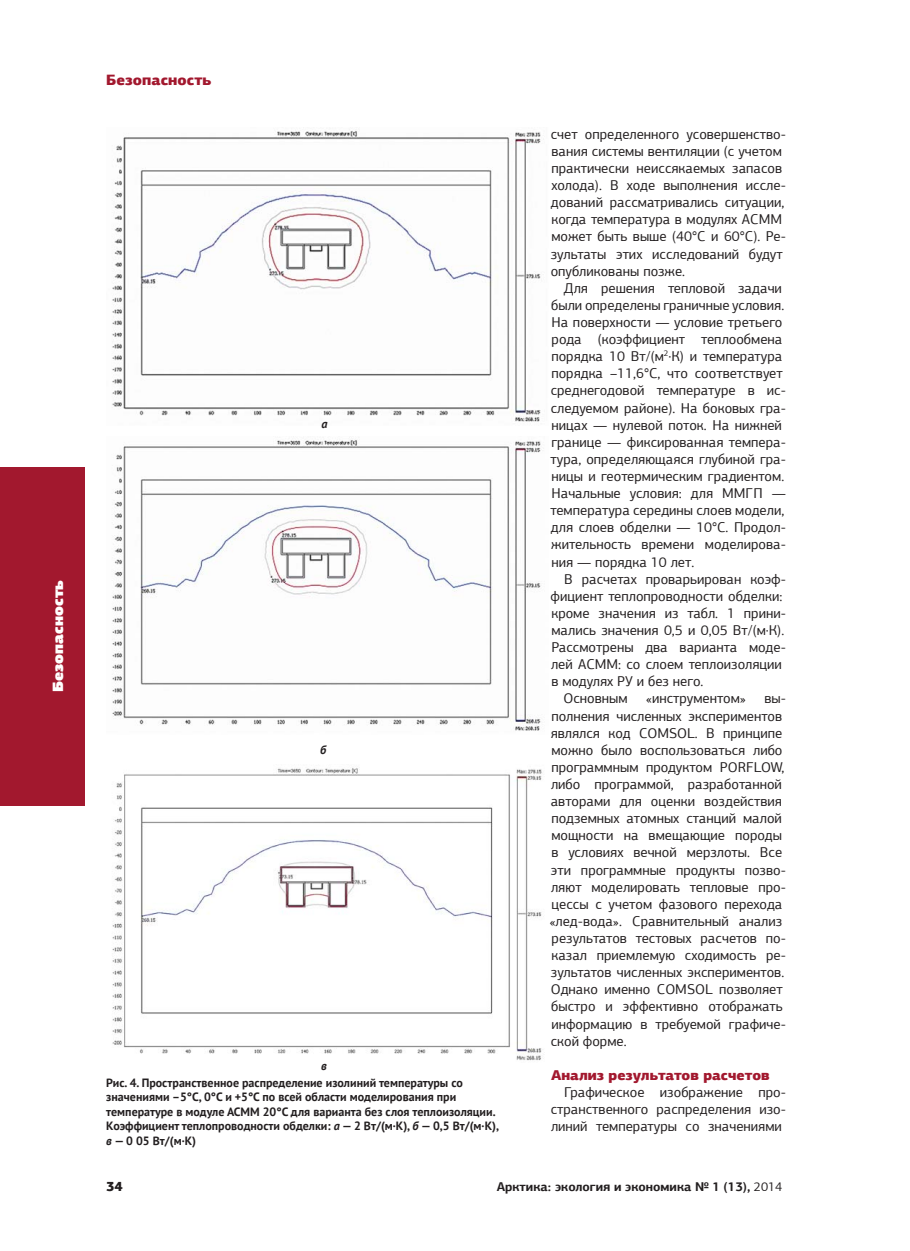
<style>
.page{position:relative;width:910px;height:1251px;background:#fff}
.page>*{position:absolute;margin:0;border:0;box-sizing:border-box;transform-origin:0 0}
.t1{font:900 15px "PF Agora Sans Pro";color:#a2182e}
.t2{font:900 15px "PF Agora Sans Pro";color:#fff}
.t3{font:14.25px/17.1px "PF Agora Sans Pro";color:#231f20}
.t4{font:900 14.25px "PF Agora Sans Pro";color:#a2182e}
.t5{font:900 13.5px "PF Agora Sans Pro";color:#231f20}
.t6{font:700 12.75px "PF Agora Sans Pro";color:#231f20}
.t7{font:700 12px/14.4px "PT Sans";color:#231f20}
.t8{font:italic 700 12px "PT Sans";color:#231f20}
.s1{font-style:italic}
.s2{font-weight:400}
</style>
<div class="page">
<div style="left:0;top:466px;width:85px;height:339px;background:#a2182e"></div>
<img style="left:112px;top:130px;width:432px;height:292px">
<img style="left:112px;top:440px;width:429px;height:291px">
<img style="left:112px;top:768px;width:430px;height:293px">
<p class="t2" style="left:52px;top:692px;width:114px;rotate:-90deg">Безопасность</p>
<p class="t1" style="left:106px;top:74px;width:107px">Безопасность</p>
<p class="t8" style="left:322px;top:415px;width:8px">а</p>
<p class="t8" style="left:320px;top:741px;width:8px">б</p>
<p class="t8" style="left:321px;top:1057px;width:7px">в</p>
<p class="t7" style="left:106px;top:1075px;width:394px">Рис. 4. Пространственное распределение изолиний температуры со значениями –5°С, 0°С и +5°С по всей области моделирования при температуре в модуле АСММ 20°С для варианта без слоя теплоизоляции.<br>Коэффициент теплопроводности обделки: <span class="s1">а</span> — 2 Вт/(м·К), <span class="s1">б</span> — 0,5 Вт/(м·К), <span class="s1">в</span> — 0 05 Вт/(м·К)</p>
<p class="t3" style="left:551px;top:127px;width:237px">счет определенного усовершенство&shy;вания системы вентиляции (с учетом практически неиссякаемых запасов холода). В ходе выполнения иссле&shy;дований рассматривались ситуации, когда температура в модулях АСММ может быть выше (40°С и 60°С). Ре&shy;зультаты этих исследований будут опубликованы позже.</p>
<p class="t3" style="left:551px;top:280px;width:237px;text-indent:13px">Для решения тепловой задачи были определены граничные условия.<br>На поверхности — условие третьего рода (коэффициент теплообмена порядка 10 Вт/(м<sup>2</sup>·К) и температура порядка –11,6°С, что соответствует среднегодовой температуре в ис&shy;следуемом районе). На боковых гра&shy;ницах — нулевой поток. На нижней границе — фиксированная темпера&shy;тура, определяющаяся глубиной гра&shy;ницы и геотермическим градиентом.<br>Начальные условия: для ММГП — температура середины слоев модели, для слоев обделки — 10°С. Продол&shy;жительность времени моделирова&shy;ния — порядка 10 лет.</p>
<p class="t3" style="left:564px;top:571px;width:223px">В расчетах проварьирован коэф-</p>
<p class="t3" style="left:551px;top:588px;width:233px">фициент теплопроводности обделки:</p>
<p class="t3" style="left:551px;top:605px;width:236px">кроме значения из табл. 1 прини-</p>
<p class="t3" style="left:551px;top:622px;width:234px">мались значения 0,5 и 0,05 Вт/(м·К).</p>
<p class="t3" style="left:551px;top:640px;width:236px">Рассмотрены два варианта моде-</p>
<p class="t3" style="left:551px;top:657px;width:232px">лей АСММ: со слоем теплоизоляции</p>
<p class="t3" style="left:551px;top:674px;width:154px">в модулях РУ и без него.</p>
<p class="t3" style="left:563px;top:691px;width:66px">Основным</p>
<p class="t3" style="left:646px;top:691px;width:102px">«инструментом»</p>
<p class="t3" style="left:549px;top:691px;width:238px;text-indent:215px">вы&shy;полнения численных экспериментов являлся код COMSOL. В принципе можно было воспользоваться либо программным продуктом PORFLOW, либо программой, разработанной авторами для оценки воздействия подземных атомных станций малой мощности на вмещающие породы в условиях вечной мерзлоты. Все эти программные продукты позво&shy;ляют моделировать тепловые про&shy;цессы с учетом фазового перехода «лед-вода». Сравнительный анализ результатов тестовых расчетов по&shy;казал приемлемую сходимость ре&shy;зультатов численных экспериментов.<br>Однако именно COMSOL позволяет быстро и эффективно отображать информацию в требуемой графиче&shy;ской форме.</p>
<p class="t4" style="left:551px;top:1068px;width:220px">Анализ результатов расчетов</p>
<p class="t3" style="left:551px;top:1084px;width:237px;text-align:justify;text-indent:14px">Графическое изображение про&shy;странственного распределения изо&shy;линий температуры со значениями</p>
<p class="t5" style="left:106px;top:1180px;width:18px">34</p>
<p class="t6" style="left:497px;top:1181px;width:287px">Арктика: экология и экономика № 1 (13), <span class="s2">2014</span></p>
</div>
